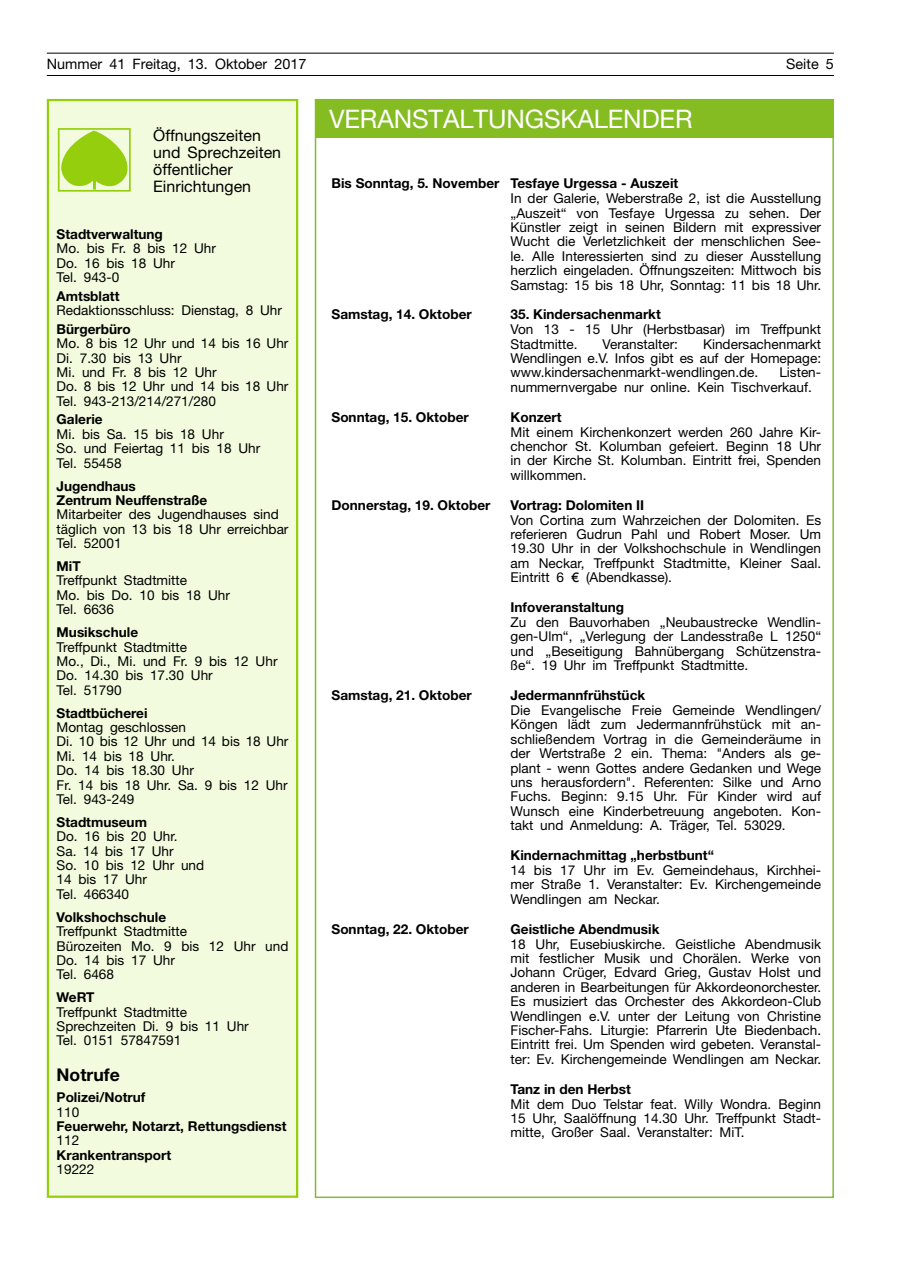
<style>
.page{position:relative;width:902px;height:1280px;background:#fff}
.page>*{position:absolute;margin:0;border:0;box-sizing:border-box;transform-origin:0 0}
.t1{font:25.65px "Helvetica Neue";letter-spacing:-.005em;color:#fff}
.t2{font:700 17.55px "Helvetica Neue";color:#000}
.t3{font:15.9px/17px "Helvetica Neue";color:#000}
.t4{font:14.4px "Helvetica Neue";color:#000}
.t5{font:13.65px/14.4px "Helvetica Neue";color:#000}
.t6{font:700 13.65px/14.4px "Helvetica Neue";color:#000}
.s1{font-family:"Gill Sans"}
</style>
<div class="page">
<hr style="left:47px;top:53px;width:786px;height:1px;background:#000">
<hr style="left:47px;top:75px;width:786px;height:1px;background:#000">
<div style="left:48px;top:100px;width:249px;height:1097px;background:#f3fbde"></div>
<div style="left:47px;top:99px;width:251px;height:1099px;border:2px solid #94ce0c"></div>
<div style="left:58px;top:128px;width:73px;height:64px;border:2px solid #94ce0c"></div>
<svg style="left:61px;top:131px;width:69px;height:59px"></svg>
<div style="left:316px;top:99px;width:517px;height:39px;background:#85bc22"></div>
<p class="t4" style="left:47px;top:56px;width:261px">Nummer 41 Freitag, 13. Oktober 2017</p>
<p class="t4" style="left:786px;top:56px;width:49px">Seite 5</p>
<p class="t3" style="left:153px;top:126px;width:129px">Öffnungszeiten und Sprechzeiten öffentlicher<br>Einrichtungen</p>
<p class="t6" style="left:57px;top:227px;width:108px">Stadtverwaltung</p>
<p class="t5" style="left:57px;top:241px;width:161px">Mo. bis Fr. 8 bis 12 Uhr<br>Do. 16 bis 18 Uhr<br>Tel. 943-0</p>
<p class="t6" style="left:57px;top:288px;width:64px">Amtsblatt</p>
<p class="t5" style="left:57px;top:303px;width:227px">Redaktionsschluss: Dienstag, 8 Uhr</p>
<p class="t6" style="left:57px;top:321px;width:76px">Bürgerbüro</p>
<p class="t5" style="left:57px;top:336px;width:233px">Mo. 8 bis 12 Uhr und 14 bis 16 Uhr<br>Di. 7.30 bis 13 Uhr<br>Mi. und Fr. 8 bis 12 Uhr<br>Do. 8 bis 12 Uhr und 14 bis 18 Uhr<br>Tel. 943-213/214/271/280</p>
<p class="t6" style="left:57px;top:412px;width:48px">Galerie</p>
<p class="t5" style="left:57px;top:427px;width:205px">Mi. bis Sa. 15 bis 18 Uhr<br>So. und Feiertag 11 bis 18 Uhr<br>Tel. 55458</p>
<p class="t6" style="left:57px;top:478px;width:152px">Jugendhaus<br>Zentrum Neuffenstraße</p>
<p class="t5" style="left:57px;top:507px;width:233px">Mitarbeiter des Jugendhauses sind täglich von 13 bis 18 Uhr erreichbar<br>Tel. 52001</p>
<p class="t6" style="left:57px;top:559px;width:26px">MiT</p>
<p class="t5" style="left:57px;top:573px;width:175px">Treffpunkt Stadtmitte<br>Mo. bis Do. 10 bis 18 Uhr<br>Tel. 6636</p>
<p class="t6" style="left:57px;top:625px;width:83px">Musikschule</p>
<p class="t5" style="left:57px;top:639px;width:222px">Treffpunkt Stadtmitte<br>Mo., Di., Mi. und Fr. 9 bis 12 Uhr<br>Do. 14.30 bis 17.30 Uhr<br>Tel. 51790</p>
<p class="t6" style="left:57px;top:705px;width:92px">Stadtbücherei</p>
<p class="t5" style="left:57px;top:720px;width:233px">Montag geschlossen<br>Di. 10 bis 12 Uhr und 14 bis 18 Uhr<br>Mi. 14 bis 18 Uhr.<br>Do. 14 bis 18.30 Uhr<br>Fr. 14 bis 18 Uhr. Sa. 9 bis 12 Uhr<br>Tel. 943-249</p>
<p class="t6" style="left:57px;top:814px;width:92px">Stadtmuseum</p>
<p class="t5" style="left:57px;top:829px;width:149px">Do. 16 bis 20 Uhr.<br>Sa. 14 bis 17 Uhr<br>So. 10 bis 12 Uhr und<br>14 bis 17 Uhr<br>Tel. 466340</p>
<p class="t6" style="left:57px;top:909px;width:111px">Volkshochschule</p>
<p class="t5" style="left:57px;top:924px;width:233px">Treffpunkt Stadtmitte<br>Bürozeiten Mo. 9 bis 12 Uhr und<br>Do. 14 bis 17 Uhr<br>Tel. 6468</p>
<p class="t6" style="left:57px;top:990px;width:40px">WeRT</p>
<p class="t5" style="left:57px;top:1004px;width:194px">Treffpunkt Stadtmitte<br>Sprechzeiten Di. 9 bis 11 Uhr<br>Tel. 0151 57847591</p>
<p class="t2" style="left:57px;top:1064px;width:65px">Notrufe</p>
<p class="t6" style="left:57px;top:1090px;width:90px">Polizei/Notruf</p>
<p class="t5" style="left:57px;top:1104px;width:24px">110</p>
<p class="t6" style="left:57px;top:1119px;width:231px">Feuerwehr, Notarzt, Rettungsdienst</p>
<p class="t5" style="left:57px;top:1133px;width:24px">112</p>
<p class="t6" style="left:57px;top:1147px;width:116px">Krankentransport</p>
<p class="t5" style="left:57px;top:1162px;width:39px">19222</p>
<h1 class="t1" style="left:329px;top:103px;width:365px">VERANSTALTUNGSKALENDER</h1>
<p class="t6" style="left:331px;top:176px;width:348px">Bis Sonntag, 5. November Tesfaye Urgessa - Auszeit</p>
<p class="t5" style="left:510px;top:191px;width:312px;text-align:justify">In der Galerie, Weberstraße 2, ist die Ausstellung „Auszeit“ von Tesfaye Urgessa zu sehen. Der Künstler zeigt in seinen Bildern mit expressiver Wucht die Verletzlichkeit der menschlichen See&shy;le. Alle Interessierten sind zu dieser Ausstellung herzlich eingeladen. Öffnungszeiten: Mittwoch bis Samstag: 15 bis 18 Uhr, Sonntag: 11 bis 18 Uhr.</p>
<p class="t6" style="left:331px;top:307px;width:142px">Samstag, 14. Oktober</p>
<p class="t6" style="left:510px;top:307px;width:152px">35. Kindersachenmarkt</p>
<p class="t5" style="left:510px;top:322px;width:312px">Von 13 - 15 Uhr (Herbstbasar) im Treffpunkt<br>Stadtmitte.</p>
<p class="t5" style="left:510px;top:336px;width:312px;text-align:justify;text-indent:192px">Kindersachenmarkt Wendlingen e.V. Infos gibt es auf der Homepage: www.kindersachenmarkt-wendlingen.de.</p>
<p class="t5" style="left:602px;top:336px;width:77px">Veranstalter:</p>
<p class="t5" style="left:510px;top:365px;width:312px;text-indent:269px">Listen&shy;nummernvergabe nur online. Kein Tischverkauf.</p>
<p class="t6" style="left:331px;top:409px;width:139px">Sonntag, 15. Oktober</p>
<p class="t6" style="left:510px;top:409px;width:53px">Konzert</p>
<p class="t5" style="left:510px;top:424px;width:312px;text-align:justify">Mit einem Kirchenkonzert werden 260 Jahre Kir&shy;chenchor St. Kolumban gefeiert. Beginn 18 Uhr in der Kirche St. Kolumban. Eintritt frei, Spenden willkommen.</p>
<p class="t6" style="left:331px;top:497px;width:160px">Donnerstag, 19. Oktober</p>
<p class="t6" style="left:510px;top:497px;width:135px">Vortrag: Dolomiten II</p>
<p class="t5" style="left:510px;top:512px;width:312px;text-align:justify">Von Cortina zum Wahrzeichen der Dolomiten. Es referieren Gudrun Pahl und Robert Moser. Um 19.30 Uhr in der Volkshochschule in Wendlingen am Neckar, Treffpunkt Stadtmitte, Kleiner Saal.<br>Eintritt 6 <span class="s1">€</span> (Abendkasse).</p>
<p class="t6" style="left:510px;top:600px;width:115px">Infoveranstaltung</p>
<p class="t5" style="left:510px;top:615px;width:312px;text-align:justify">Zu den Bauvorhaben „Neubaustrecke Wendlin&shy;gen-Ulm“, „Verlegung der Landesstraße L 1250“ und „Beseitigung Bahnübergang Schützenstra&shy;ße“. 19 Uhr im Treffpunkt Stadtmitte.</p>
<p class="t6" style="left:331px;top:688px;width:142px">Samstag, 21. Oktober</p>
<p class="t6" style="left:510px;top:688px;width:136px">Jedermannfrühstück</p>
<p class="t5" style="left:510px;top:703px;width:312px;text-align:justify">Die Evangelische Freie Gemeinde Wendlingen/ Köngen lädt zum Jedermannfrühstück mit an&shy;schließendem Vortrag in die Gemeinderäume in der Wertstraße 2 ein. Thema: "Anders als ge&shy;plant - wenn Gottes andere Gedanken und Wege uns herausfordern". Referenten: Silke und Arno Fuchs. Beginn: 9.15 Uhr. Für Kinder wird auf Wunsch eine Kinderbetreuung angeboten. Kon&shy;takt und Anmeldung: A. Träger, Tel. 53029.</p>
<p class="t6" style="left:510px;top:847px;width:205px">Kindernachmittag „herbstbunt“</p>
<p class="t5" style="left:510px;top:863px;width:312px;text-align:justify">14 bis 17 Uhr im Ev. Gemeindehaus, Kirchhei&shy;mer Straße 1. Veranstalter: Ev. Kirchengemeinde Wendlingen am Neckar.</p>
<p class="t6" style="left:331px;top:921px;width:139px">Sonntag, 22. Oktober</p>
<p class="t6" style="left:510px;top:921px;width:150px">Geistliche Abendmusik</p>
<p class="t5" style="left:510px;top:936px;width:312px;text-align:justify">18 Uhr, Eusebiuskirche. Geistliche Abendmusik mit festlicher Musik und Chorälen. Werke von Johann Crüger, Edvard Grieg, Gustav Holst und anderen in Bearbeitungen für Akkordeonorchester.<br>Es musiziert das Orchester des Akkordeon-Club Wendlingen e.V. unter der Leitung von Christine Fischer-Fahs. Liturgie: Pfarrerin Ute Biedenbach.<br>Eintritt frei. Um Spenden wird gebeten. Veranstal&shy;ter: Ev. Kirchengemeinde Wendlingen am Neckar.</p>
<p class="t6" style="left:510px;top:1081px;width:122px">Tanz in den Herbst</p>
<p class="t5" style="left:510px;top:1096px;width:312px;text-align:justify">Mit dem Duo Telstar feat. Willy Wondra. Beginn 15 Uhr, Saalöffnung 14.30 Uhr. Treffpunkt Stadt&shy;mitte, Großer Saal. Veranstalter: MiT.</p>
</div>
